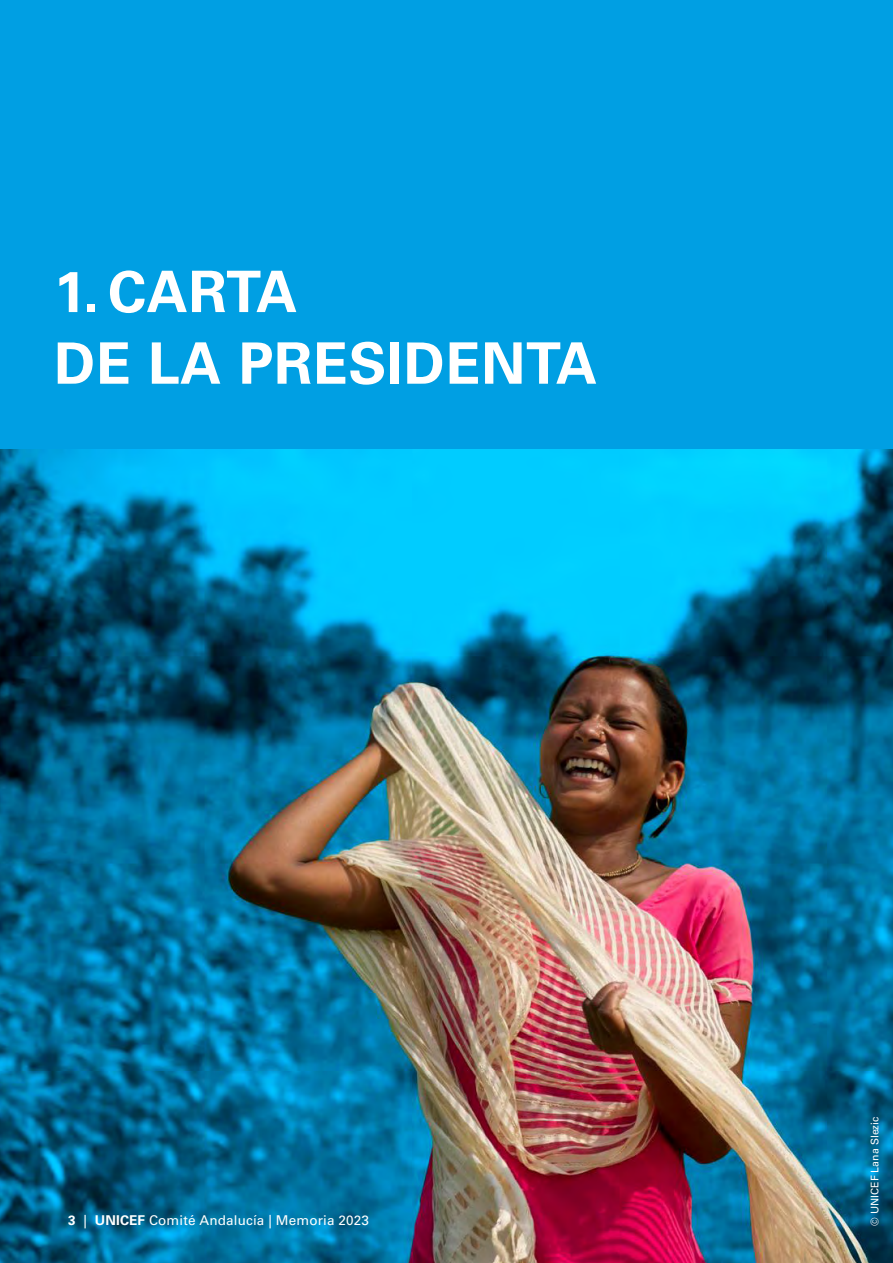
<style>
.page{position:relative;width:893px;height:1263px;background:#fff}
.page>*{position:absolute;margin:0;border:0;box-sizing:border-box;transform-origin:0 0}
.t1{font:700 57.15px/71.7px "Univers LT Std";letter-spacing:.01em;color:#fff}
.t2{font:13.5px "Univers LT Std";letter-spacing:.01em;color:#fff}
.t3{font:10.5px "Univers LT Std";letter-spacing:.005em;color:#fff}
.s1{font-weight:700}
</style>
<div class="page">
<div style="left:0;top:0;width:893px;height:455px;background:#009fe3"></div>
<img style="left:0;top:449px;width:893px;height:814px">
<h1 class="t1" style="left:54px;top:257px;width:545px">1.CARTA<br>DE LA PRESIDENTA</h1>
<p class="t2" style="left:68px;top:1212px;width:302px"><span class="s1">3</span> | <span class="s1">UNICEF</span> Comité Andalucía | Memoria 2023</p>
<p class="t3" style="left:868px;top:1226px;width:111px;rotate:-90deg">© UNICEF Lana Slezic</p>
</div>
